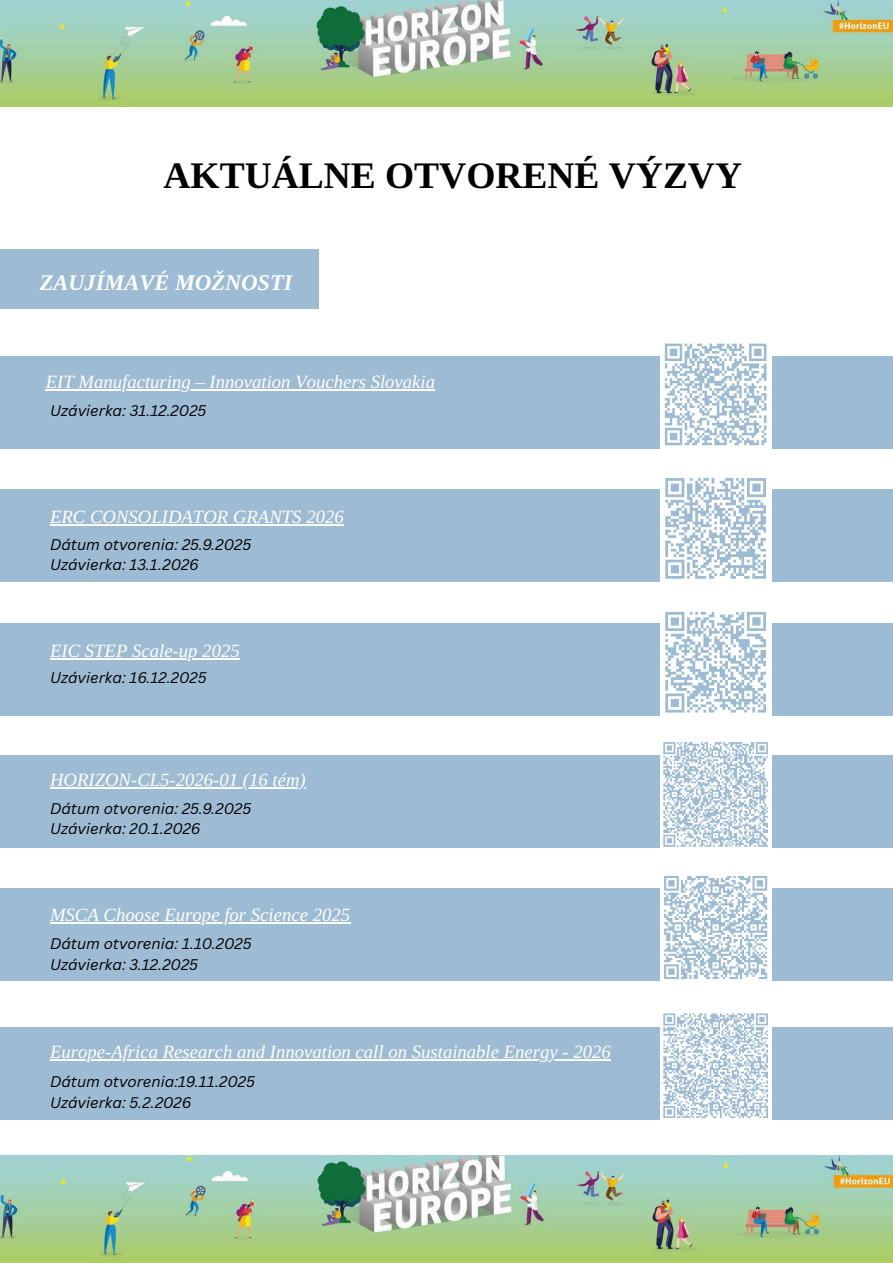
<style>
.page{position:relative;width:893px;height:1263px;background:#fff}
.page>*{position:absolute;margin:0;border:0;box-sizing:border-box;transform-origin:0 0}
.t1{font:700 37.5px "Libra Serif Modern";color:#000}
.t2{font:italic 700 22.5px "Libra Serif Modern";color:#fff}
.t3{font:italic 18.75px "Libra Serif Modern";color:#fff}
.t4{font:italic 15px/20.8px "Canva Sans";color:#000}
</style>
<div class="page">
<img style="left:0;top:1155px;width:892px;height:107px">
<img style="left:0;top:0;width:892px;height:107px">
<div style="left:0;top:249px;width:319px;height:60px;background:#9dbbd2"></div>
<div style="left:0;top:356px;width:892px;height:92px;background:#9dbbd2"></div>
<hr style="left:46px;top:389px;width:389px;height:1px;background:#fff">
<div style="left:0;top:489px;width:892px;height:93px;background:#9dbbd2"></div>
<hr style="left:50px;top:524px;width:294px;height:2px;background:#fff">
<div style="left:0;top:623px;width:892px;height:93px;background:#9dbbd2"></div>
<hr style="left:50px;top:658px;width:190px;height:2px;background:#fff">
<div style="left:0;top:755px;width:893px;height:93px;background:#9dbbd2"></div>
<hr style="left:50px;top:787px;width:256px;height:2px;background:#fff">
<div style="left:0;top:888px;width:892px;height:92px;background:#9dbbd2"></div>
<hr style="left:50px;top:922px;width:300px;height:2px;background:#fff">
<div style="left:0;top:1027px;width:892px;height:93px;background:#9dbbd2"></div>
<hr style="left:50px;top:1059px;width:561px;height:2px;background:#fff">
<div style="left:660px;top:339px;width:111px;height:111px;background:#fff"></div>
<svg style="left:664px;top:343px;width:103px;height:103px"></svg>
<div style="left:660px;top:473px;width:111px;height:111px;background:#fff"></div>
<svg style="left:665px;top:478px;width:101px;height:101px"></svg>
<div style="left:660px;top:606px;width:111px;height:112px;background:#fff"></div>
<svg style="left:665px;top:612px;width:101px;height:101px"></svg>
<div style="left:660px;top:739px;width:111px;height:111px;background:#fff"></div>
<svg style="left:663px;top:742px;width:105px;height:105px"></svg>
<div style="left:660px;top:872px;width:111px;height:111px;background:#fff"></div>
<svg style="left:664px;top:876px;width:104px;height:103px"></svg>
<div style="left:660px;top:1010px;width:111px;height:111px;background:#fff"></div>
<svg style="left:663px;top:1013px;width:105px;height:105px"></svg>
<h1 class="t1" style="left:164px;top:154px;width:580px">AKTUÁLNE OTVORENÉ VÝZVY</h1>
<h2 class="t2" style="left:40px;top:269px;width:254px">ZAUJÍMAVÉ MOŽNOSTI</h2>
<p class="t3" style="left:46px;top:371px;width:391px">EIT Manufacturing – Innovation Vouchers Slovakia</p>
<p class="t4" style="left:50px;top:400px;width:158px">Uzávierka: 31.12.2025</p>
<p class="t3" style="left:50px;top:506px;width:295px">ERC CONSOLIDATOR GRANTS 2026</p>
<p class="t4" style="left:50px;top:533px;width:203px">Dátum otvorenia: 25.9.2025<br>Uzávierka: 13.1.2026</p>
<p class="t3" style="left:50px;top:640px;width:191px">EIC STEP Scale-up 2025</p>
<p class="t4" style="left:50px;top:667px;width:158px">Uzávierka: 16.12.2025</p>
<p class="t3" style="left:50px;top:769px;width:257px">HORIZON-CL5-2026-01 (16 tém)</p>
<p class="t4" style="left:50px;top:797px;width:203px">Dátum otvorenia: 25.9.2025<br>Uzávierka: 20.1.2026</p>
<p class="t3" style="left:50px;top:905px;width:302px">MSCA Choose Europe for Science 2025</p>
<p class="t4" style="left:50px;top:933px;width:203px">Dátum otvorenia: 1.10.2025<br>Uzávierka: 3.12.2025</p>
<p class="t3" style="left:50px;top:1042px;width:562px">Europe-Africa Research and Innovation call on Sustainable Energy - 2026</p>
<p class="t4" style="left:50px;top:1071px;width:206px">Dátum otvorenia:19.11.2025<br>Uzávierka: 5.2.2026</p>
</div>
